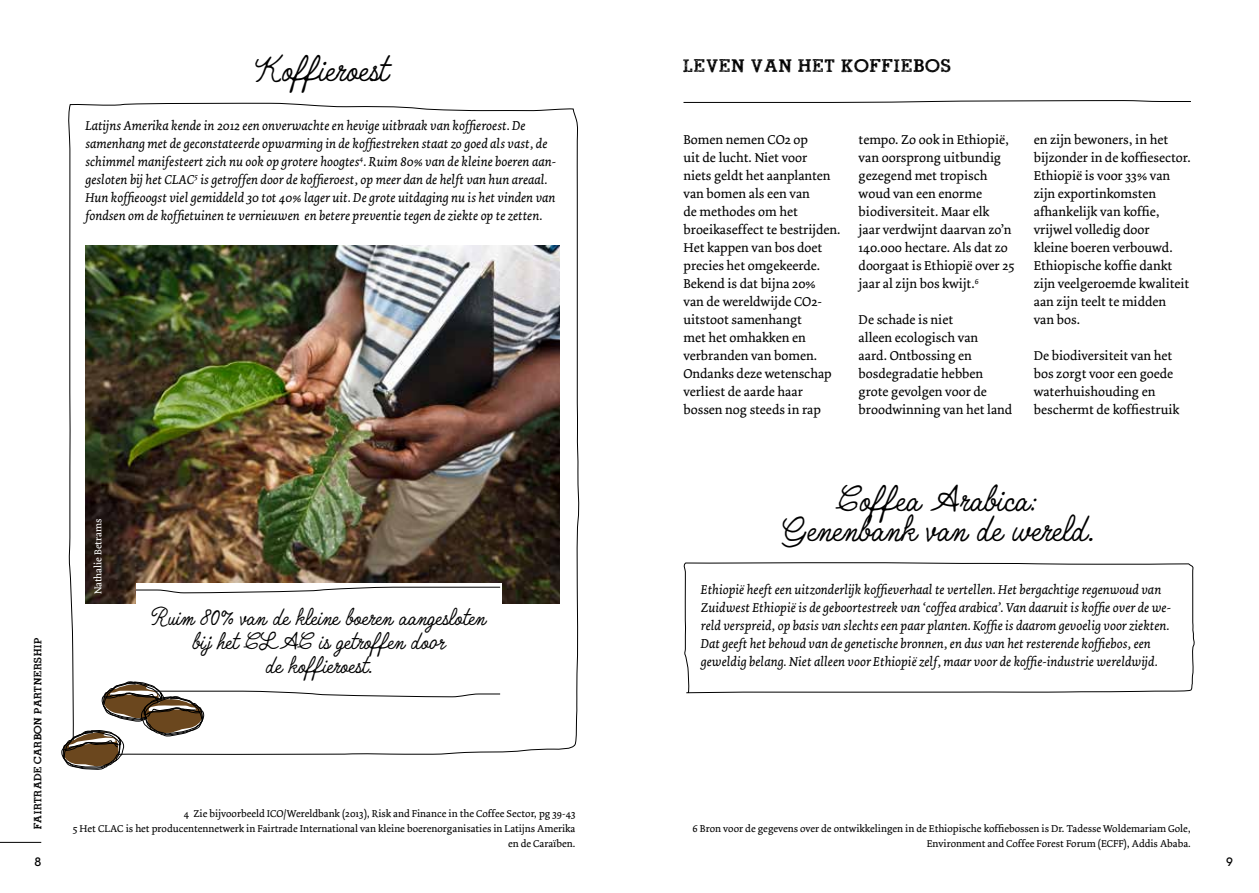
<style>
.page{position:relative;width:1259px;height:893px;background:#fff}
.page>*{position:absolute;margin:0;border:0;box-sizing:border-box;transform-origin:0 0}
.t1{font:34.5px/30px "Quimby Mayoral";color:#000;text-align:center}
.t2{font:23.1px "ROADMOVIE";color:#000}
.t3{font:22.5px/24px "Quimby Mayoral";color:#000;text-align:center}
.t4{font:13.5px/18px "Dolly";color:#000}
.t5{font:italic 13.5px/18px "Dolly";color:#000}
.t6{font:13.5px "ROADMOVIE";letter-spacing:-.02em;color:#000}
.t7{font:500 12px "Lubalin Graph IT Cby BT";color:#000}
.t8{font:10.5px/15px "Dolly";color:#000;text-align:right}
.t9{font:10.5px "Dolly";color:#fff}
</style>
<div class="page">
<svg style="left:683px;top:100px;width:508px;height:3px"></svg>
<svg style="left:683px;top:562px;width:512px;height:132px"></svg>
<svg style="left:68px;top:102px;width:512px;height:651px"></svg>
<hr style="left:0;top:842px;width:41px;height:1px;background:#000">
<img style="left:85px;top:246px;width:474px;height:358px">
<div style="left:136px;top:584px;width:365px;height:104px;background:#fff"></div>
<svg style="left:135px;top:586px;width:366px;height:8px"></svg>
<svg style="left:61px;top:681px;width:440px;height:89px"></svg>
<h1 class="t1" style="left:255px;top:53px;width:134px">Koffieroest</h1>
<p class="t5" style="left:85px;top:117px;width:472px">Latijns Amerika kende in 2012 een onverwachte en hevige uitbraak van koffieroest. De samenhang met de geconstateerde opwarming in de koffiestreken staat zo goed als vast, de schimmel manifesteert zich nu ook op grotere hoogtes<sup>4</sup>. Ruim 80% van de kleine boeren aan&shy;gesloten bij het CLAC<sup>5</sup> is getroffen door de koffieroest, op meer dan de helft van hun areaal.<br>Hun koffieoogst viel gemiddeld 30 tot 40% lager uit. De grote uitdaging nu is het vinden van fondsen om de koffietuinen te vernieuwen en betere preventie tegen de ziekte op te zetten.</p>
<p class="t6" style="left:31px;top:829px;width:194px;rotate:-90deg">Fairtrade Carbon Partnership</p>
<p class="t7" style="left:34px;top:855px;width:8px">8</p>
<p class="t9" style="left:92px;top:594px;width:77px;rotate:-90deg">Nathalie Betrams</p>
<h3 class="t3" style="left:151px;top:604px;width:336px">Ruim 80% van de kleine boeren aangesloten bij het CLAC is getroffen door<br>de koffieroest.</h3>
<p class="t8" style="left:73px;top:806px;width:504px">4 Zie bijvoorbeeld ICO/Wereldbank (2013), Risk and Finance in the Coffee Sector, pg 39-43<br>5 Het CLAC is het producentennetwerk in Fairtrade International van kleine boerenorganisaties in Latijns Amerika en de Caraïben.</p>
<h2 class="t2" style="left:683px;top:54px;width:271px">Leven van het koffiebos</h2>
<p class="t4" style="left:683px;top:131px;width:159px">Bomen nemen CO2 op<br>uit de lucht. Niet voor<br>niets geldt het aanplanten van bomen als een van<br>de methodes om het broeikaseffect te bestrijden.<br>Het kappen van bos doet precies het omgekeerde.<br>Bekend is dat bijna 20%<br>van de wereldwijde CO2- uitstoot samenhangt<br>met het omhakken en verbranden van bomen.<br>Ondanks deze wetenschap verliest de aarde haar bossen nog steeds in rap</p>
<p class="t4" style="left:858px;top:131px;width:158px">tempo. Zo ook in Ethiopië, van oorsprong uitbundig gezegend met tropisch woud van een enorme biodiversiteit. Maar elk<br>jaar verdwijnt daarvan zo’n<br>140.000 hectare. Als dat zo doorgaat is Ethiopië over 25 jaar al zijn bos kwijt.<sup>6</sup></p>
<p class="t4" style="left:858px;top:311px;width:155px">De schade is niet<br>alleen ecologisch van<br>aard. Ontbossing en bosdegradatie hebben grote gevolgen voor de broodwinning van het land</p>
<p class="t4" style="left:1033px;top:131px;width:159px">en zijn bewoners, in het bijzonder in de koffiesector.<br>Ethiopië is voor 33% van zijn exportinkomsten afhankelijk van koffie, vrijwel volledig door<br>kleine boeren verbouwd.<br>Ethiopische koffie dankt zijn veelgeroemde kwaliteit aan zijn teelt te midden<br>van bos.</p>
<p class="t4" style="left:1033px;top:347px;width:147px">De biodiversiteit van het bos zorgt voor een goede waterhuishouding en beschermt de koffiestruik</p>
<h1 class="t1" style="left:781px;top:483px;width:313px">Coffea Arabica:<br>Genenbank van de wereld.</h1>
<p class="t5" style="left:701px;top:581px;width:471px">Ethiopië heeft een uitzonderlijk koffieverhaal te vertellen. Het bergachtige regenwoud van Zuidwest Ethiopië is de geboortestreek van ‘coffea arabica’. Van daaruit is koffie over de we&shy;reld verspreid, op basis van slechts een paar planten. Koffie is daarom gevoelig voor ziekten.<br>Dat geeft het behoud van de genetische bronnen, en dus van het resterende koffiebos, een geweldig belang. Niet alleen voor Ethiopië zelf, maar voor de koffie-industrie wereldwijd.</p>
<p class="t8" style="left:692px;top:821px;width:500px">6 Bron voor de gegevens over de ontwikkelingen in de Ethiopische koffiebossen is Dr. Tadesse Woldemariam Gole,<br>Environment and Coffee Forest Forum (ECFF), Addis Ababa.</p>
<p class="t7" style="left:1226px;top:855px;width:8px">9</p>
</div>
